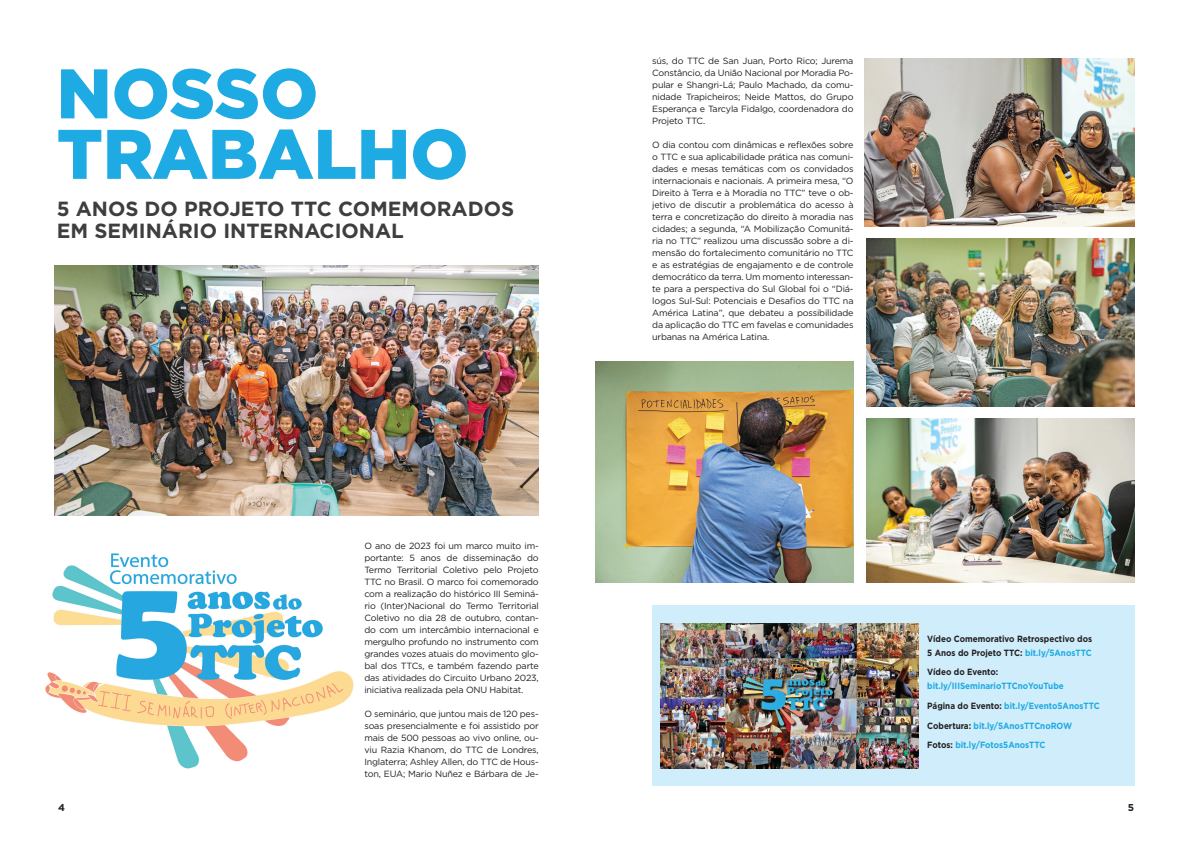
<style>
.page{position:relative;width:1191px;height:842px;background:#fff}
.page>*{position:absolute;margin:0;border:0;box-sizing:border-box;transform-origin:0 0}
.t1{font:900 70px/60.5px "Gotham";color:#1eaae2}
.t2{font:700 20.5px/22.1px "Gotham";color:#3e3e3f}
.t3{font:700 10px "Gotham";color:#231f20}
.t4{font:9px/12px "Gotham";letter-spacing:-.02em;color:#231f20;text-align:justify}
.t5{font:700 9px/19.7px "Gotham";color:#1eaae2;scale:.9 1}
.t6{font:700 9px/14px "Gotham";color:#231f20;scale:.9 1}
.s1{color:#1eaae2}
.s2{color:#231f20}
</style>
<div class="page">
<div style="left:652px;top:605px;width:482px;height:180px;background:#cfedfb"></div>
<img style="left:45px;top:553px;width:309px;height:216px">
<img style="left:55px;top:265px;width:484px;height:251px">
<img style="left:866px;top:418px;width:268px;height:165px">
<img style="left:864px;top:58px;width:270px;height:169px">
<img style="left:595px;top:362px;width:258px;height:221px">
<img style="left:866px;top:238px;width:268px;height:169px">
<img style="left:660px;top:624px;width:258px;height:144px">
<h1 class="t1" style="left:57px;top:63px;width:413px">NOSSO<br>TRABALHO</h1>
<h2 class="t2" style="left:57px;top:198px;width:459px">5 ANOS DO PROJETO TTC COMEMORADOS<br>EM SEMINÁRIO INTERNACIONAL</h2>
<p class="t3" style="left:58px;top:801px;width:8px">4</p>
<p class="t4" style="left:364px;top:539px;width:176px">O ano de 2023 foi um marco muito im&shy;portante: 5 anos de disseminação do Termo Territorial Coletivo pelo Projeto TTC no Brasil. O marco foi comemorado com a realização do histórico III Seminá&shy;rio (Inter)Nacional do Termo Territorial Coletivo no dia 28 de outubro, contan&shy;do com um intercâmbio internacional e mergulho profundo no instrumento com grandes vozes atuais do movimento glo&shy;bal dos TTCs, e também fazendo parte das atividades do Circuito Urbano 2023, iniciativa realizada pela ONU Habitat.</p>
<p class="t4" style="left:364px;top:707px;width:176px">O seminário, que juntou mais de 120 pes&shy;soas presencialmente e foi assistido por mais de 500 pessoas ao vivo online, ou&shy;viu Razia Khanom, do TTC de Londres, Inglaterra; Ashley Allen, do TTC de Hous&shy;ton, EUA; Mario Nuñez e Bárbara de Je-</p>
<p class="t4" style="left:652px;top:54px;width:203px">sús, do TTC de San Juan, Porto Rico; Jurema Constâncio, da União Nacional por Moradia Po&shy;pular e Shangri-Lá; Paulo Machado, da comu&shy;nidade Trapicheiros; Neide Mattos, do Grupo Esperança e Tarcyla Fidalgo, coordenadora do Projeto TTC.</p>
<p class="t4" style="left:652px;top:138px;width:203px">O dia contou com dinâmicas e reflexões sobre o TTC e sua aplicabilidade prática nas comuni&shy;dades e mesas temáticas com os convidados internacionais e nacionais. A primeira mesa, “O Direito à Terra e à Moradia no TTC” teve o ob&shy;jetivo de discutir a problemática do acesso à terra e concretização do direito à moradia nas cidades; a segunda, “A Mobilização Comunitá&shy;ria no TTC” realizou uma discussão sobre a di&shy;mensão do fortalecimento comunitário no TTC e as estratégias de engajamento e de controle democrático da terra. Um momento interessan&shy;te para a perspectiva do Sul Global foi o “Diá&shy;logos Sul-Sul: Potenciais e Desafios do TTC na América Latina”, que debateu a possibilidade da aplicação do TTC em favelas e comunidades urbanas na América Latina.</p>
<p class="t6" style="left:927px;top:631px;width:185px">Vídeo Comemorativo Retrospectivo dos<br>5 Anos do Projeto TTC:️ <span class="s1">bit.ly/5AnosTTC</span></p>
<p class="t6" style="left:927px;top:665px;width:80px">Vídeo do Evento:</p>
<p class="t5" style="left:927px;top:676px;width:193px">bit.ly/IIISeminarioTTCnoYouTube<br><span class="s2">Página do Evento:</span> bit.ly/Evento5AnosTTC <span class="s2">Cobertura:</span> bit.ly/5AnosTTCnoROW <span class="s2">Fotos:</span> bit.ly/Fotos5AnosTTC</p>
<p class="t3" style="left:1128px;top:801px;width:8px">5</p>
</div>
